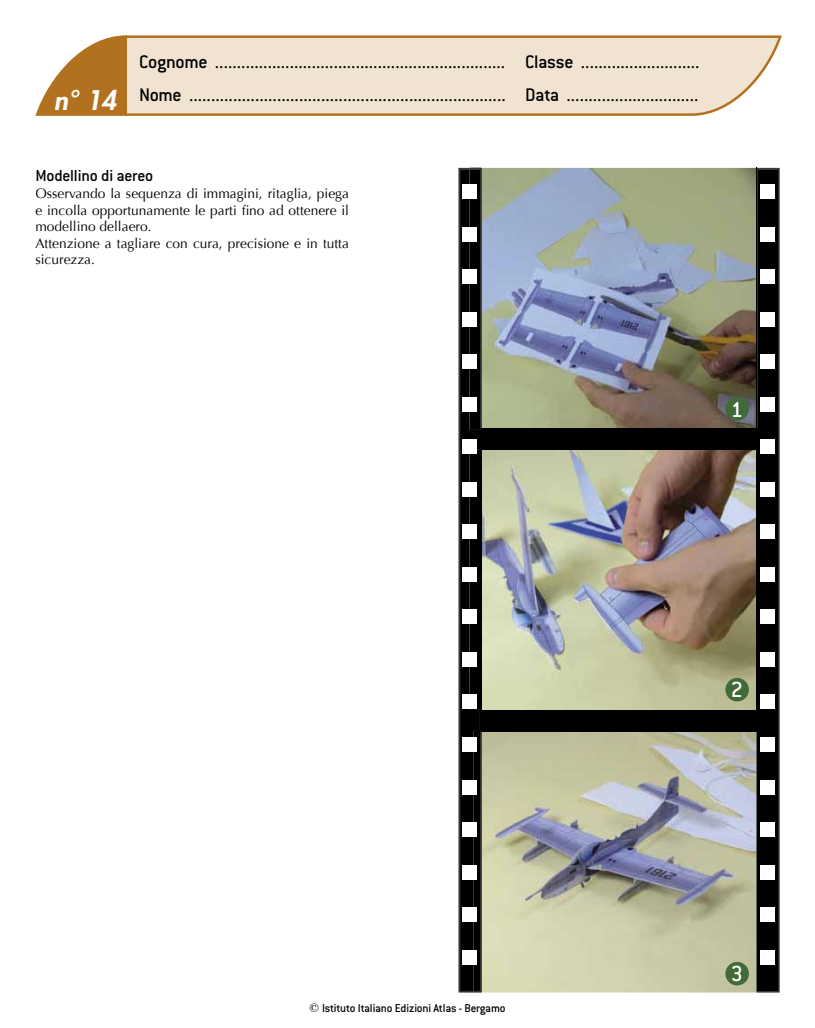
<style>
.page{position:relative;width:815px;height:1028px;background:#fff}
.page>*{position:absolute;margin:0;border:0;box-sizing:border-box;transform-origin:0 0}
.t1{font:italic 800 26.25px "Futura Std";color:#fff}
.t2{font:500 24px "Conduit ITC";color:#fff}
.t3{font:500 20px/32.5px "Conduit ITC";letter-spacing:-.015em;color:#000}
.t4{font:500 17.5px "Conduit ITC";letter-spacing:-.015em;color:#000}
.t5{font:13.75px/16.5px "Optima";color:#000}
.t6{font:500 12.5px "Conduit ITC";letter-spacing:-.015em;color:#000}
.s1{font-family:"Times";font-weight:400}
</style>
<div class="page">
<svg style="left:127px;top:35px;width:655px;height:81px;fill:#f0e3d2"></svg>
<svg style="left:35px;top:35px;width:92px;height:81px"></svg>
<img style="left:482px;top:732px;width:274px;height:260px">
<img style="left:482px;top:450px;width:274px;height:260px">
<img style="left:482px;top:168px;width:274px;height:260px">
<div style="left:482px;top:430px;width:274px;height:20px;background:#000"></div>
<img style="left:482px;top:428px;width:274px;height:2px">
<div style="left:482px;top:710px;width:274px;height:21px;background:#000"></div>
<img style="left:482px;top:731px;width:274px;height:1px">
<svg style="left:756px;top:168px;width:24px;height:824px"></svg>
<svg style="left:459px;top:168px;width:23px;height:824px"></svg>
<div style="left:725px;top:397px;width:24px;height:24px;background:#426938;border-radius:50%"></div>
<div style="left:725px;top:678px;width:24px;height:23px;background:#426938;border-radius:50%"></div>
<div style="left:725px;top:962px;width:24px;height:23px;background:#426938;border-radius:50%"></div>
<h1 class="t1" style="left:54px;top:83px;width:64px">n° 14</h1>
<p class="t3" style="left:139px;top:46px;width:368px">Cognome ..................................................................<br>Nome ........................................................................</p>
<p class="t3" style="left:525px;top:46px;width:176px">Classe ...........................<br>Data ..............................</p>
<p class="t4" style="left:35px;top:166px;width:119px">Modellino di aereo</p>
<p class="t5" style="left:35px;top:186px;width:315px">Osservando la sequenza di immagini, ritaglia, piega e incolla opportunamente le parti fino ad ottenere il modellino dellÕaero.<br>Attenzione a tagliare con cura, precisione e in tutta sicurezza.</p>
<p class="t2" style="left:731px;top:395px;width:14px">1</p>
<p class="t2" style="left:731px;top:676px;width:14px">2</p>
<p class="t6" style="left:309px;top:1000px;width:198px"><span class="s1">©</span> Istituto Italiano Edizioni Atlas - Bergamo</p>
<p class="t2" style="left:731px;top:960px;width:14px">3</p>
</div>
